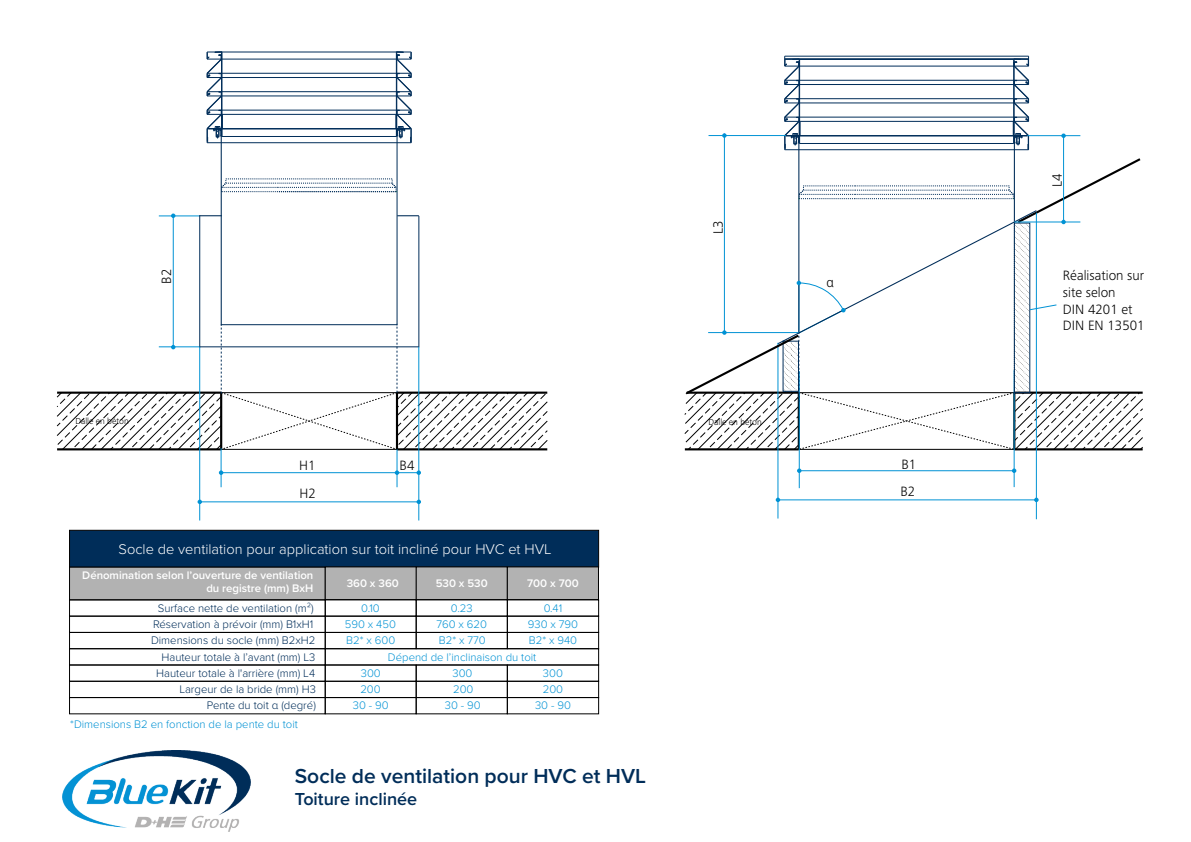
<style>
.page{position:relative;width:1191px;height:842px;background:#fff}
.page>*{position:absolute;margin:0;border:0;box-sizing:border-box;transform-origin:0 0}
.t1{font:600 21px "Proxima Nova";color:#002d59}
.t2{font:600 18px "Proxima Nova";color:#002d59}
.t3{font:300 14.6px "Proxima Nova";color:#fff}
.t4{font:300 14px/16.8px "Frutiger Next LTW1 G";color:#000}
.t5{font:300 11.4px/16.3px "Proxima Nova";color:#002d59;text-align:right}
.t6{font:300 11.4px/16.3px "Proxima Nova";color:#0092d4}
.t7{font:600 11.4px/13.6px "Proxima Nova";color:#fff;text-align:right}
.t8{font:300 9px "Frutiger Next LTW1 G";color:#000}
</style>
<div class="page">
<hr style="left:396px;top:129px;width:1px;height:196px;background:#002d59">
<hr style="left:221px;top:129px;width:1px;height:196px;background:#002d59">
<svg style="left:200px;top:215px;width:21px;height:1px"></svg>
<svg style="left:397px;top:215px;width:22px;height:1px"></svg>
<hr style="left:207px;top:114px;width:204px;height:1px;background:#002d59">
<hr style="left:207px;top:110px;width:204px;height:1px;background:#002d59">
<hr style="left:207px;top:96px;width:204px;height:1px;background:#002d59">
<hr style="left:207px;top:92px;width:204px;height:1px;background:#002d59">
<hr style="left:207px;top:77px;width:204px;height:1px;background:#002d59">
<hr style="left:207px;top:73px;width:204px;height:1px;background:#002d59">
<hr style="left:208px;top:143px;width:203px;height:1px;background:#002d59">
<hr style="left:207px;top:128px;width:204px;height:1px;background:#002d59">
<hr style="left:222px;top:136px;width:174px;height:1px;background:#002d59">
<svg style="left:206px;top:51px;width:17px;height:93px"></svg>
<hr style="left:207px;top:59px;width:204px;height:1px;background:#002d59">
<hr style="left:207px;top:52px;width:204px;height:1px;background:#002d59">
<svg style="left:395px;top:51px;width:17px;height:93px"></svg>
<hr style="left:159px;top:216px;width:41px;height:1px;background:#0092d4">
<hr style="left:173px;top:216px;width:1px;height:131px;background:#0092d4">
<svg style="left:171px;top:214px;width:4px;height:4px"></svg>
<hr style="left:200px;top:502px;width:218px;height:1px;background:#0092d4">
<svg style="left:197px;top:500px;width:5px;height:4px"></svg>
<svg style="left:416px;top:500px;width:5px;height:4px"></svg>
<hr style="left:220px;top:472px;width:199px;height:1px;background:#0092d4">
<svg style="left:219px;top:470px;width:4px;height:5px"></svg>
<svg style="left:395px;top:470px;width:4px;height:5px"></svg>
<hr style="left:799px;top:371px;width:1px;height:117px;background:#0092d4">
<hr style="left:1014px;top:370px;width:1px;height:117px;background:#0092d4">
<hr style="left:798px;top:471px;width:216px;height:1px;background:#0092d4">
<svg style="left:797px;top:468px;width:4px;height:5px"></svg>
<svg style="left:1012px;top:468px;width:4px;height:5px"></svg>
<hr style="left:778px;top:500px;width:258px;height:1px;background:#0092d4">
<hr style="left:777px;top:343px;width:1px;height:175px;background:#0092d4">
<hr style="left:1036px;top:213px;width:1px;height:306px;background:#0092d4">
<svg style="left:775px;top:498px;width:5px;height:4px"></svg>
<svg style="left:221px;top:179px;width:176px;height:13px"></svg>
<hr style="left:418px;top:216px;width:1px;height:131px;background:#002d59">
<hr style="left:199px;top:216px;width:1px;height:131px;background:#002d59">
<hr style="left:418px;top:347px;width:1px;height:173px;background:#0092d4">
<hr style="left:199px;top:347px;width:1px;height:173px;background:#0092d4">
<hr style="left:221px;top:448px;width:1px;height:39px;background:#0092d4">
<hr style="left:397px;top:449px;width:1px;height:38px;background:#0092d4">
<svg style="left:57px;top:324px;width:490px;height:126px"></svg>
<svg style="left:416px;top:470px;width:5px;height:5px"></svg>
<svg style="left:684px;top:56px;width:459px;height:394px"></svg>
<img style="left:63px;top:751px;width:187px;height:81px">
<div style="left:69px;top:530px;width:530px;height:37px;background:#002d59;border:1px solid #000"></div>
<div style="left:69px;top:567px;width:256px;height:33px;background:#b2b2b2;border:1px solid #000"></div>
<div style="left:325px;top:567px;width:91px;height:33px;background:#b2b2b2;border:1px solid #000"></div>
<div style="left:416px;top:567px;width:91px;height:33px;background:#b2b2b2;border:1px solid #000"></div>
<div style="left:507px;top:567px;width:92px;height:33px;background:#b2b2b2;border:1px solid #000"></div>
<div style="left:69px;top:616px;width:256px;height:17px;border:1px solid #000"></div>
<div style="left:325px;top:616px;width:91px;height:17px;border:1px solid #000"></div>
<div style="left:416px;top:616px;width:91px;height:17px;border:1px solid #000"></div>
<div style="left:507px;top:616px;width:92px;height:17px;border:1px solid #000"></div>
<div style="left:69px;top:632px;width:256px;height:17px;border:1px solid #000"></div>
<div style="left:325px;top:632px;width:91px;height:17px;border:1px solid #000"></div>
<div style="left:416px;top:632px;width:91px;height:17px;border:1px solid #000"></div>
<div style="left:507px;top:632px;width:92px;height:17px;border:1px solid #000"></div>
<div style="left:69px;top:648px;width:256px;height:17px;border:1px solid #000"></div>
<div style="left:325px;top:648px;width:274px;height:17px;border:1px solid #000"></div>
<div style="left:69px;top:681px;width:256px;height:17px;border:1px solid #000"></div>
<div style="left:325px;top:681px;width:91px;height:17px;border:1px solid #000"></div>
<div style="left:416px;top:681px;width:91px;height:17px;border:1px solid #000"></div>
<div style="left:507px;top:681px;width:92px;height:17px;border:1px solid #000"></div>
<div style="left:69px;top:697px;width:256px;height:17px;border:1px solid #000"></div>
<div style="left:325px;top:697px;width:91px;height:17px;border:1px solid #000"></div>
<div style="left:416px;top:697px;width:91px;height:17px;border:1px solid #000"></div>
<div style="left:507px;top:697px;width:92px;height:17px;border:1px solid #000"></div>
<p class="t4" style="left:158px;top:284px;width:16px;rotate:-90deg">B2</p>
<p class="t4" style="left:709px;top:234px;width:15px;rotate:-90deg">L3</p>
<p class="t8" style="left:75px;top:415px;width:55px">Dalle en béton</p>
<p class="t8" style="left:708px;top:417px;width:55px">Dalle en béton</p>
<p class="t4" style="left:1048px;top:187px;width:15px;rotate:-90deg">L4</p>
<p class="t4" style="left:826px;top:274px;width:9px">α</p>
<p class="t4" style="left:1063px;top:267px;width:83px">Réalisation sur site selon<br>DIN 4201 et<br>DIN EN 13501</p>
<p class="t4" style="left:299px;top:457px;width:18px">H1</p>
<p class="t4" style="left:900px;top:450px;width:17px;line-height:27.2px">B1<br>B2</p>
<p class="t4" style="left:400px;top:457px;width:16px">B4</p>
<p class="t4" style="left:299px;top:485px;width:18px">H2</p>
<p class="t3" style="left:119px;top:538px;width:434px">Socle de ventilation pour application sur toit incliné pour HVC et HVL</p>
<p class="t7" style="left:82px;top:568px;width:232px">Dénomination selon l’ouverture de ventilation du registre (mm) BxH</p>
<p class="t7" style="left:347px;top:576px;width:54px">360 x 360</p>
<p class="t7" style="left:436px;top:576px;width:54px">530 x 530</p>
<p class="t7" style="left:527px;top:576px;width:53px">700 x 700</p>
<p class="t5" style="left:151px;top:599px;width:166px">Surface nette de ventilation (m²)<br>Réservation à prévoir (mm) B1xH1<br>Dimensions du socle (mm) B2xH2<br>Hauteur totale à l’avant (mm) L3<br>Hauteur totale à l'arrière (mm) L4<br>Largeur de la bride (mm) H3<br>Pente du toit α (degré)</p>
<p class="t6" style="left:361px;top:599px;width:20px">0.10</p>
<p class="t6" style="left:451px;top:599px;width:23px">0.23</p>
<p class="t6" style="left:543px;top:599px;width:20px">0.41</p>
<p class="t6" style="left:345px;top:615px;width:53px">590 x 450</p>
<p class="t6" style="left:436px;top:615px;width:52px">760 x 620</p>
<p class="t6" style="left:528px;top:615px;width:52px">930 x 790</p>
<p class="t6" style="left:346px;top:632px;width:51px">B2* x 600</p>
<p class="t6" style="left:439px;top:632px;width:48px">B2* x 770</p>
<p class="t6" style="left:388px;top:632px;width:191px;text-indent:141px">B2* x 940<br>Dépend de l’inclinaison du toit</p>
<p class="t6" style="left:361px;top:664px;width:21px">300</p>
<p class="t6" style="left:452px;top:664px;width:21px">300</p>
<p class="t6" style="left:543px;top:664px;width:21px">300</p>
<p class="t6" style="left:360px;top:681px;width:22px">200</p>
<p class="t6" style="left:453px;top:681px;width:22px">200</p>
<p class="t6" style="left:543px;top:681px;width:22px">200</p>
<p class="t6" style="left:353px;top:697px;width:37px">30 - 90</p>
<p class="t6" style="left:445px;top:697px;width:37px">30 - 90</p>
<p class="t6" style="left:535px;top:697px;width:37px">30 - 90</p>
<p class="t6" style="left:70px;top:716px;width:229px">*Dimensions B2 en fonction de la pente du toit</p>
<h1 class="t1" style="left:295px;top:761px;width:353px">Socle de ventilation pour HVC et HVL</h1>
<h2 class="t2" style="left:295px;top:785px;width:124px">Toiture inclinée</h2>
</div>
